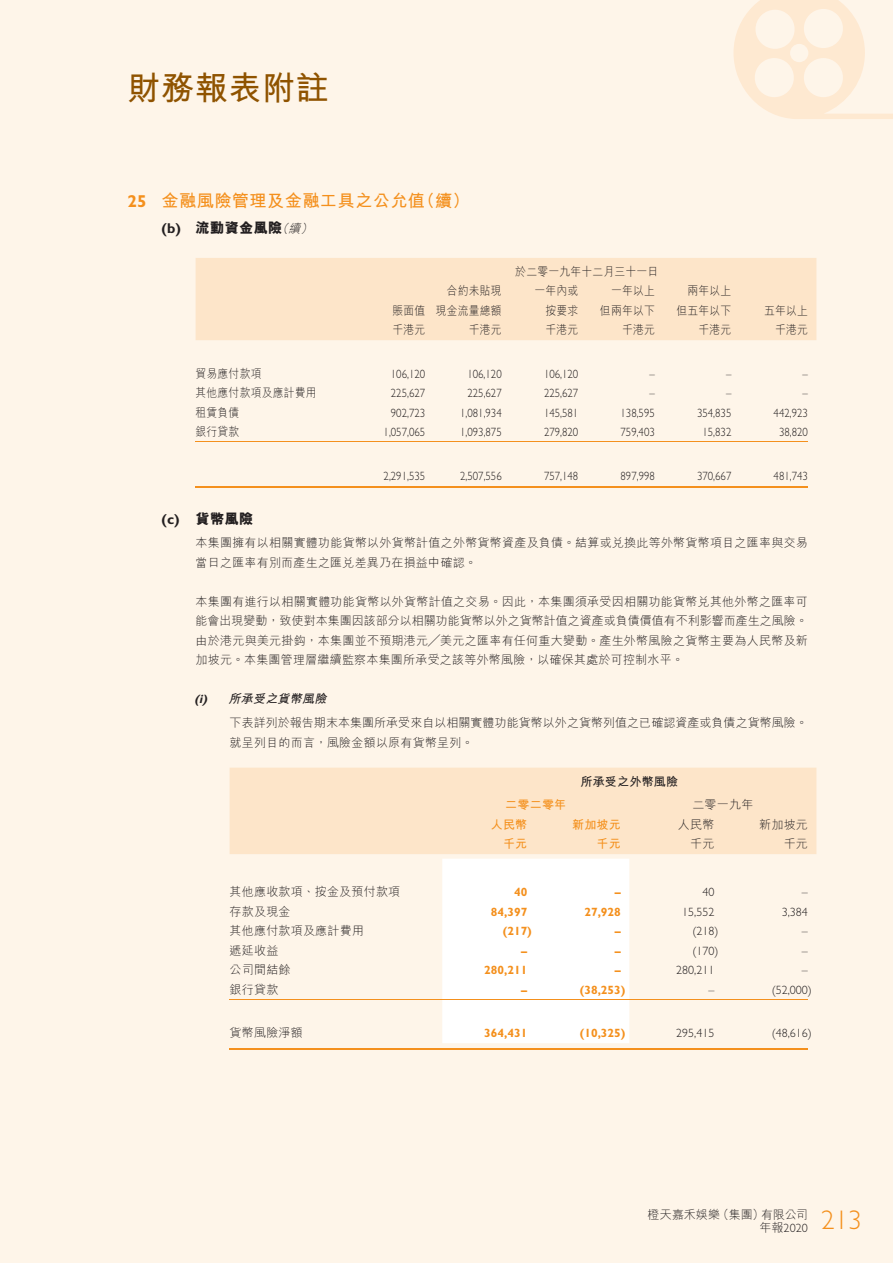
<style>
.page{position:relative;width:893px;height:1263px;background:#fef5e9}
.page>*{position:absolute;margin:0;border:0;box-sizing:border-box;transform-origin:0 0}
.t1{font:33px "M Hei HK Bold E Ten B5 H";letter-spacing:.02em;color:#8f5300}
.t2{font:300 27px "Gill Sans Std";color:#f4901d}
.t3{font:17.25px "M Hei HK Bold E Ten B5 H";letter-spacing:.02em;color:#f4901d}
.t4{font:14.25px "M Hei HK Xbold E Ten B5 H";letter-spacing:.02em;color:#231f20}
.t5{font:12px/19.5px "M Hei HK Light E Ten B5 H";letter-spacing:.02em;color:#231f20}
.t6{font:300 12px "Gill Sans Std";color:#231f20;scale:.9 1}
.t7{font:12px/19.5px "M Hei HK Light E Ten B5 H";letter-spacing:.02em;color:#231f20;text-align:right;scale:.9 1}
.t8{font:300 12px "Gill Sans Std";color:#231f20}
.t9{font:700 12px "Gill Sans Std";color:#f4901d}
.t10{font:12px "M Hei HK Bold E Ten B5 H";letter-spacing:.02em;color:#f4901d}
.t11{font:12px "M Hei HK Light E Ten B5 H";letter-spacing:-.005em;color:#231f20}
.t12{font:italic 12px "M Hei HK Bold E Ten B5 H";color:#231f20}
.t13{font:12px "M Hei HK Bold E Ten B5 H";letter-spacing:.02em;color:#231f20}
.s1{font-family:"Gill Sans Std";font-weight:700}
.s2{font-family:"M Hei HK Light E Ten B5 H";font-style:italic;font-size:12px}
.s3{font-family:"M Hei HK Light E Ten B5 H";font-weight:400}
</style>
<div class="page">
<svg style="left:733px;top:0;width:160px;height:119px"></svg>
<div style="left:196px;top:258px;width:620px;height:82px;background:#fde5c9"></div>
<hr style="left:196px;top:441px;width:161px;height:1px;background:#f4901d">
<hr style="left:357px;top:441px;width:77px;height:1px;background:#f4901d">
<hr style="left:434px;top:441px;width:76px;height:1px;background:#f4901d">
<hr style="left:510px;top:441px;width:77px;height:1px;background:#f4901d">
<hr style="left:587px;top:441px;width:76px;height:1px;background:#f4901d">
<hr style="left:663px;top:441px;width:77px;height:1px;background:#f4901d">
<hr style="left:740px;top:441px;width:68px;height:1px;background:#f4901d">
<hr style="left:196px;top:486px;width:161px;height:2px;background:#f4901d">
<hr style="left:357px;top:486px;width:77px;height:2px;background:#f4901d">
<hr style="left:434px;top:486px;width:76px;height:2px;background:#f4901d">
<hr style="left:510px;top:486px;width:77px;height:2px;background:#f4901d">
<hr style="left:587px;top:486px;width:76px;height:2px;background:#f4901d">
<hr style="left:663px;top:486px;width:77px;height:2px;background:#f4901d">
<hr style="left:740px;top:486px;width:68px;height:2px;background:#f4901d">
<div style="left:230px;top:768px;width:586px;height:86px;background:#fde5c9"></div>
<div style="left:442px;top:859px;width:187px;height:184px;background:#fff"></div>
<hr style="left:230px;top:999px;width:212px;height:1px;background:#f4901d">
<hr style="left:442px;top:999px;width:94px;height:1px;background:#f4901d">
<hr style="left:536px;top:999px;width:93px;height:1px;background:#f4901d">
<hr style="left:629px;top:999px;width:94px;height:1px;background:#f4901d">
<hr style="left:723px;top:999px;width:85px;height:1px;background:#f4901d">
<hr style="left:230px;top:1048px;width:212px;height:1px;background:#f4901d">
<hr style="left:442px;top:1048px;width:94px;height:1px;background:#f4901d">
<hr style="left:536px;top:1048px;width:93px;height:1px;background:#f4901d">
<hr style="left:629px;top:1048px;width:94px;height:1px;background:#f4901d">
<hr style="left:723px;top:1048px;width:85px;height:1px;background:#f4901d">
<h1 class="t1" style="left:128px;top:76px;width:203px">財務報表附註</h1>
<h3 class="t3" style="left:128px;top:194px;width:344px"><span class="s1">25</span> 金融風險管理及金融工具之公允值（續）</h3>
<p class="t4" style="left:162px;top:222px;width:155px"><span class="s1">(b)</span> 流動資金風險<span class="s2">（續）</span></p>
<p class="t7" style="left:515px;top:263px;width:160px">於二零一九年十二月三十一日</p>
<p class="t7" style="left:392px;top:302px;width:38px">賬面值</p>
<p class="t7" style="left:436px;top:283px;width:75px">合約未貼現現金流量總額</p>
<p class="t7" style="left:534px;top:283px;width:50px">一年內或按要求</p>
<p class="t7" style="left:600px;top:283px;width:62px">一年以上但兩年以下</p>
<p class="t7" style="left:676px;top:283px;width:62px">兩年以上但五年以下</p>
<p class="t7" style="left:764px;top:302px;width:50px">五年以上</p>
<p class="t7" style="left:392px;top:322px;width:38px">千港元</p>
<p class="t7" style="left:469px;top:322px;width:38px">千港元</p>
<p class="t7" style="left:545px;top:322px;width:38px">千港元</p>
<p class="t7" style="left:622px;top:322px;width:38px">千港元</p>
<p class="t7" style="left:699px;top:322px;width:38px">千港元</p>
<p class="t7" style="left:775px;top:322px;width:38px">千港元</p>
<p class="t7" style="left:196px;top:365px;width:75px">貿易應付款項</p>
<p class="t6" style="left:391px;top:369px;width:40px">106,120</p>
<p class="t6" style="left:467px;top:369px;width:40px">106,120</p>
<p class="t6" style="left:544px;top:369px;width:40px">106,120</p>
<p class="t6" style="left:649px;top:369px;width:7px">–</p>
<p class="t6" style="left:726px;top:369px;width:7px">–</p>
<p class="t6" style="left:802px;top:369px;width:7px">–</p>
<p class="t7" style="left:196px;top:384px;width:136px">其他應付款項及應計費用</p>
<p class="t6" style="left:391px;top:389px;width:40px">225,627</p>
<p class="t6" style="left:467px;top:389px;width:40px">225,627</p>
<p class="t6" style="left:544px;top:389px;width:40px">225,627</p>
<p class="t6" style="left:649px;top:389px;width:7px">–</p>
<p class="t6" style="left:726px;top:389px;width:7px">–</p>
<p class="t6" style="left:802px;top:389px;width:7px">–</p>
<p class="t7" style="left:196px;top:404px;width:50px">租賃負債</p>
<p class="t6" style="left:391px;top:408px;width:40px">902,723</p>
<p class="t6" style="left:460px;top:408px;width:48px">1,081,934</p>
<p class="t6" style="left:544px;top:408px;width:40px">145,581</p>
<p class="t6" style="left:620px;top:408px;width:40px">138,595</p>
<p class="t6" style="left:697px;top:408px;width:40px">354,835</p>
<p class="t6" style="left:774px;top:408px;width:40px">442,923</p>
<p class="t7" style="left:196px;top:423px;width:50px">銀行貸款</p>
<p class="t6" style="left:384px;top:428px;width:48px">1,057,065</p>
<p class="t6" style="left:460px;top:428px;width:48px">1,093,875</p>
<p class="t6" style="left:544px;top:428px;width:40px">279,820</p>
<p class="t6" style="left:620px;top:428px;width:40px">759,403</p>
<p class="t6" style="left:702px;top:428px;width:34px">15,832</p>
<p class="t6" style="left:779px;top:428px;width:34px">38,820</p>
<p class="t6" style="left:384px;top:471px;width:48px">2,291,535</p>
<p class="t6" style="left:460px;top:471px;width:48px">2,507,556</p>
<p class="t6" style="left:544px;top:471px;width:40px">757,148</p>
<p class="t6" style="left:620px;top:471px;width:40px">897,998</p>
<p class="t6" style="left:697px;top:471px;width:40px">370,667</p>
<p class="t6" style="left:774px;top:471px;width:40px">481,743</p>
<p class="t4" style="left:162px;top:513px;width:93px"><span class="s1">(c)</span> 貨幣風險</p>
<p class="t5" style="left:196px;top:535px;width:614px">本集團擁有以相關實體功能貨幣以外貨幣計值之外幣貨幣資產及負債。結算或兌換此等外幣貨幣項目之匯率與交易當日之匯率有別而產生之匯兌差異乃在損益中確認。</p>
<p class="t5" style="left:196px;top:593px;width:614px;text-align:justify">本集團有進行以相關實體功能貨幣以外貨幣計值之交易。因此，本集團須承受因相關功能貨幣兌其他外幣之匯率可能會出現變動，致使對本集團因該部分以相關功能貨幣以外之貨幣計值之資產或負債價值有不利影響而產生之風險。由於港元與美元掛鈎，本集團並不預期港元╱美元之匯率有任何重大變動。產生外幣風險之貨幣主要為人民幣及新加坡元。本集團管理層繼續監察本集團所承受之該等外幣風險，以確保其處於可控制水平。</p>
<p class="t12" style="left:195px;top:694px;width:136px"><span class="s1">(i)</span> 所承受之貨幣風險</p>
<p class="t5" style="left:230px;top:714px;width:580px">下表詳列於報告期末本集團所承受來自以相關實體功能貨幣以外之貨幣列值之已確認資產或負債之貨幣風險。就呈列目的而言，風險金額以原有貨幣呈列。</p>
<p class="t13" style="left:580px;top:776px;width:99px">所承受之外幣風險</p>
<p class="t10" style="left:505px;top:800px;width:62px">二零二零年</p>
<p class="t5" style="left:692px;top:797px;width:62px">二零一九年</p>
<p class="t10" style="left:491px;top:820px;width:38px">人民幣</p>
<p class="t10" style="left:572px;top:820px;width:50px">新加坡元</p>
<p class="t5" style="left:678px;top:816px;width:38px">人民幣</p>
<p class="t5" style="left:759px;top:816px;width:50px">新加坡元</p>
<p class="t10" style="left:503px;top:839px;width:26px">千元</p>
<p class="t10" style="left:597px;top:839px;width:26px">千元</p>
<p class="t5" style="left:690px;top:836px;width:26px">千元</p>
<p class="t5" style="left:784px;top:836px;width:26px">千元</p>
<p class="t5" style="left:230px;top:883px;width:172px">其他應收款項、按金及預付款項</p>
<p class="t9" style="left:514px;top:888px;width:15px">40</p>
<p class="t9" style="left:615px;top:888px;width:7px">–</p>
<p class="t8" style="left:702px;top:888px;width:13px">40</p>
<p class="t8" style="left:802px;top:888px;width:7px">–</p>
<p class="t5" style="left:230px;top:903px;width:62px">存款及現金</p>
<p class="t9" style="left:491px;top:907px;width:38px">84,397</p>
<p class="t9" style="left:584px;top:907px;width:38px">27,928</p>
<p class="t8" style="left:682px;top:907px;width:34px">15,552</p>
<p class="t8" style="left:782px;top:907px;width:28px">3,384</p>
<p class="t5" style="left:230px;top:922px;width:136px">其他應付款項及應計費用</p>
<p class="t9" style="left:503px;top:927px;width:31px">(217)</p>
<p class="t9" style="left:615px;top:927px;width:7px">–</p>
<p class="t8" style="left:692px;top:927px;width:27px">(218)</p>
<p class="t8" style="left:802px;top:927px;width:7px">–</p>
<p class="t5" style="left:230px;top:942px;width:50px">遞延收益</p>
<p class="t9" style="left:521px;top:946px;width:7px">–</p>
<p class="t9" style="left:615px;top:946px;width:7px">–</p>
<p class="t8" style="left:692px;top:946px;width:27px">(170)</p>
<p class="t8" style="left:802px;top:946px;width:7px">–</p>
<p class="t5" style="left:230px;top:961px;width:62px">公司間結餘</p>
<p class="t9" style="left:484px;top:966px;width:44px">280,211</p>
<p class="t9" style="left:615px;top:966px;width:7px">–</p>
<p class="t8" style="left:676px;top:966px;width:40px">280,211</p>
<p class="t8" style="left:802px;top:966px;width:7px">–</p>
<p class="t5" style="left:230px;top:981px;width:50px">銀行貸款</p>
<p class="t9" style="left:521px;top:985px;width:7px">–</p>
<p class="t9" style="left:580px;top:985px;width:47px">(38,253)</p>
<p class="t8" style="left:708px;top:985px;width:7px">–</p>
<p class="t8" style="left:772px;top:985px;width:42px">(52,000)</p>
<p class="t5" style="left:230px;top:1024px;width:75px">貨幣風險淨額</p>
<p class="t9" style="left:484px;top:1029px;width:44px">364,431</p>
<p class="t9" style="left:580px;top:1029px;width:47px">(10,325)</p>
<p class="t8" style="left:676px;top:1029px;width:40px">295,415</p>
<p class="t8" style="left:772px;top:1029px;width:42px">(48,616)</p>
<p class="t11" style="left:647px;top:1210px;width:162px">橙天嘉禾娛樂（集團）有限公司</p>
<p class="t8" style="left:759px;top:1224px;width:50px"><span class="s3">年報</span>2020</p>
<h2 class="t2" style="left:821px;top:1210px;width:42px">213</h2>
</div>
